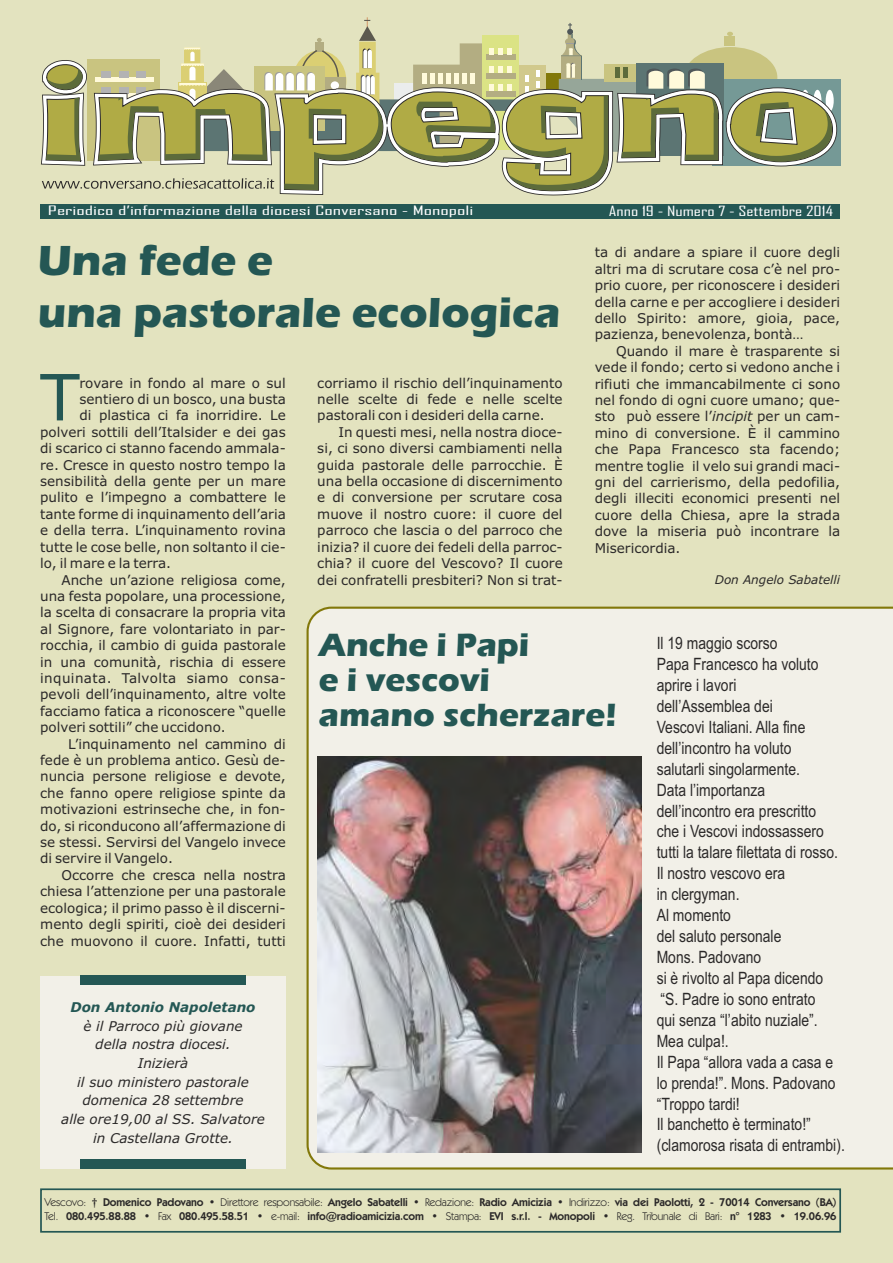
<style>
.page{position:relative;width:893px;height:1263px;background:#e3e3bf}
.page>*{position:absolute;margin:0;border:0;box-sizing:border-box;transform-origin:0 0}
.t1{font:63.75px "Verdana";color:#245754}
.t2{font:700 43.65px/51.9px "Eras ITC";color:#245754}
.t3{font:700 33.45px/34.7px "Eras ITC";color:#245754}
.t4{font:16.95px/21px "Arial Narrow";color:#2b2929}
.t5{font:13.5px/16.4px "Verdana";color:#2b2929;text-align:justify}
.t6{font:italic 13.5px/18.6px "Verdana";color:#2b2929;text-align:center}
.t7{font:13.5px "Verdana";letter-spacing:.03em;color:#2b2929}
.t8{font:13.5px "Agency FB";color:#fff;scale:1.42 1}
.t9{font:italic 700 13.5px "Verdana";color:#245754}
.t10{font:12.45px "Agency FB";color:#fff;scale:1.78 1}
.t11{font:italic 12px "Verdana";color:#2b2929}
.t12{font:600 11.25px/13.5px "Kabel IT Cby BT";letter-spacing:-.01em;color:#2b2929}
.s1{font-style:italic}
.s2{font-weight:400}
</style>
<div class="page">
<div style="left:40px;top:1188px;width:801px;height:44px;border:2px solid #245754"></div>
<div style="left:41px;top:204px;width:799px;height:14px;background:#245754"></div>
<div style="left:684px;top:47px;width:93px;height:61px;background:#c9c480;border-radius:50%"></div>
<div style="left:725px;top:37px;width:10px;height:9px;background:#c9c480"></div>
<svg style="left:727px;top:32px;width:6px;height:4px"></svg>
<div style="left:712px;top:79px;width:128px;height:87px;background:#759996"></div>
<svg style="left:184px;top:17px;width:335px;height:43px"></svg>
<svg style="left:41px;top:60px;width:796px;height:135px"></svg>
<svg style="left:46px;top:64px;width:787px;height:127px"></svg>
<svg style="left:46px;top:68px;width:786px;height:123px"></svg>
<svg style="left:559px;top:23px;width:78px;height:129px"></svg>
<div style="left:40px;top:976px;width:246px;height:192px;background:#f2f0e8"></div>
<div style="left:80px;top:975px;width:166px;height:9px;background:#245754"></div>
<div style="left:80px;top:1159px;width:166px;height:9px;background:#245754"></div>
<div style="left:306px;top:606px;width:587px;height:564px;background:#f2f0e8"></div>
<img style="left:318px;top:756px;width:324px;height:396px">
<p class="t10" style="left:48px;top:206px;width:241px">Periodico d’informazione della diocesi Conversano - Monopoli</p>
<p class="t8" style="left:609px;top:206px;width:159px">Anno 19 - Numero 7 - Settembre 2014</p>
<h2 class="t2" style="left:38px;top:239px;width:524px">Una fede e<br>una pastorale ecologica</h2>
<h1 class="t1" style="left:40px;top:372px;width:41px">T</h1>
<p class="t5" style="left:80px;top:376px;width:208px">rovare in fondo al mare o sul</p>
<p class="t5" style="left:595px;top:245px;width:247px">ta di andare a spiare il cuore degli altri ma di scrutare cosa c’è nel pro&shy;prio cuore, per riconoscere i desideri della carne e per accogliere i desideri dello Spirito: amore, gioia, pace, pazienza, benevolenza, bontà…</p>
<p class="t5" style="left:595px;top:344px;width:247px;text-indent:21px">Quando il mare è trasparente si vede il fondo; certo si vedono anche i rifiuti che immancabilmente ci sono nel fondo di ogni cuore umano; que&shy;sto può essere l’<span class="s1">incipit</span> per un cam&shy;mino di conversione. È il cammino che Papa Francesco sta facendo; mentre toglie il velo sui grandi maci&shy;gni del carrierismo, della pedofilia, degli illeciti economici presenti nel cuore della Chiesa, apre la strada dove la miseria può incontrare la Misericordia.</p>
<p class="t11" style="left:715px;top:575px;width:127px">Don Angelo Sabatelli</p>
<p class="t5" style="left:317px;top:376px;width:247px">corriamo il rischio dell’inquinamento nelle scelte di fede e nelle scelte pastorali con i desideri della carne.</p>
<p class="t5" style="left:317px;top:425px;width:247px;text-indent:21px">In questi mesi, nella nostra dioce&shy;si, ci sono diversi cambiamenti nella guida pastorale delle parrocchie. È una bella occasione di discernimento e di conversione per scrutare cosa muove il nostro cuore: il cuore del parroco che lascia o del parroco che inizia? il cuore dei fedeli della parroc&shy;chia? il cuore del Vescovo? Il cuore dei confratelli presbiteri? Non si trat-</p>
<p class="t5" style="left:80px;top:392px;width:208px">sentiero di un bosco, una busta</p>
<p class="t5" style="left:80px;top:408px;width:208px">di plastica ci fa inorridire. Le</p>
<p class="t5" style="left:40px;top:425px;width:247px">polveri sottili dell’Italsider e dei gas</p>
<p class="t5" style="left:40px;top:441px;width:247px">di scarico ci stanno facendo ammala-</p>
<p class="t5" style="left:40px;top:458px;width:247px">re. Cresce in questo nostro tempo la</p>
<p class="t5" style="left:40px;top:474px;width:247px">sensibilità della gente per un mare</p>
<p class="t5" style="left:40px;top:490px;width:247px">pulito e l’impegno a combattere le</p>
<p class="t5" style="left:40px;top:507px;width:247px">tante forme di inquinamento dell’aria</p>
<p class="t5" style="left:40px;top:523px;width:247px">e della terra. L’inquinamento rovina</p>
<p class="t5" style="left:40px;top:540px;width:247px">tutte le cose belle, non soltanto il cie-</p>
<p class="t5" style="left:40px;top:556px;width:132px">lo, il mare e la terra.</p>
<p class="t5" style="left:61px;top:572px;width:226px">Anche un’azione religiosa come,</p>
<p class="t5" style="left:40px;top:589px;width:247px">una festa popolare, una processione,</p>
<p class="t5" style="left:40px;top:605px;width:247px">la scelta di consacrare la propria vita</p>
<p class="t5" style="left:40px;top:622px;width:247px">al Signore, fare volontariato in par-</p>
<p class="t5" style="left:40px;top:638px;width:247px">rocchia, il cambio di guida pastorale</p>
<p class="t5" style="left:40px;top:655px;width:247px">in una comunità, rischia di essere</p>
<p class="t7" style="left:40px;top:673px;width:247px">inquinata. Talvolta siamo consa-</p>
<p class="t5" style="left:40px;top:687px;width:247px">pevoli dell’inquinamento, altre volte</p>
<p class="t5" style="left:40px;top:704px;width:247px">facciamo fatica a riconoscere “quelle</p>
<p class="t5" style="left:40px;top:720px;width:187px">polveri sottili” che uccidono.</p>
<p class="t5" style="left:68px;top:737px;width:219px">L’inquinamento nel cammino di</p>
<p class="t5" style="left:40px;top:753px;width:247px">fede è un problema antico. Gesù de-</p>
<p class="t5" style="left:40px;top:769px;width:247px">nuncia persone religiose e devote,</p>
<p class="t5" style="left:40px;top:786px;width:247px">che fanno opere religiose spinte da</p>
<p class="t5" style="left:40px;top:802px;width:247px">motivazioni estrinseche che, in fon-</p>
<p class="t5" style="left:40px;top:819px;width:247px">do, si riconducono all’affermazione di</p>
<p class="t5" style="left:40px;top:835px;width:247px">se stessi. Servirsi del Vangelo invece</p>
<p class="t5" style="left:40px;top:851px;width:134px">di servire il Vangelo.</p>
<p class="t5" style="left:61px;top:868px;width:226px">Occorre che cresca nella nostra</p>
<p class="t5" style="left:40px;top:884px;width:247px">chiesa l’attenzione per una pastorale</p>
<p class="t5" style="left:40px;top:901px;width:247px">ecologica; il primo passo è il discerni-</p>
<p class="t5" style="left:40px;top:917px;width:247px">mento degli spiriti, cioè dei desideri</p>
<p class="t5" style="left:40px;top:933px;width:247px">che muovono il cuore. Infatti, tutti</p>
<h3 class="t3" style="left:319px;top:631px;width:300px">Anche i Papi<br>e i vescovi<br>amano scherzare!</h3>
<p class="t4" style="left:657px;top:634px;width:190px">Il 19 maggio scorso<br>Papa Francesco ha voluto aprire i lavori<br>dell’Assemblea dei<br>Vescovi Italiani. Alla fine dell’incontro ha voluto<br>salutarli singolarmente.<br>Data l’importanza<br>dell’incontro era prescritto<br>che i Vescovi indossassero tutti la talare filettata di rosso.<br>Il nostro vescovo era<br>in clergyman.<br>Al momento<br>del saluto personale<br>Mons. Padovano<br>si è rivolto al Papa dicendo “S. Padre io sono entrato<br>qui senza “l’abito nuziale”.<br>Mea culpa!.<br>Il Papa “allora vada a casa e lo prenda!”. Mons. Padovano “Troppo tardi!<br>Il banchetto è terminato!” (clamorosa risata di entrambi).</p>
<p class="t9" style="left:70px;top:1002px;width:187px">Don Antonio Napoletano</p>
<p class="t6" style="left:61px;top:1017px;width:205px">è il Parroco più giovane<br>della nostra diocesi.<br>Inizierà<br>il suo ministero pastorale domenica 28 settembre<br>alle ore19,00 al SS. Salvatore in Castellana Grotte.</p>
<p class="t12" style="left:45px;top:1197px;width:793px"><span class="s2">Vescovo:</span> † Domenico Padovano <span class="s2">• Direttore responsabile:</span> Angelo Sabatelli <span class="s2">• Redazione:</span> Radio Amicizia <span class="s2">• Indirizzo:</span> via dei Paolotti, 2 - 70014 Conversano (BA)<br><span class="s2">Tel.</span> 080.495.88.88 <span class="s2">• Fax</span> 080.495.58.51 <span class="s2">• e-mail:</span> info@radioamicizia.com <span class="s2">• Stampa:</span> EVI s.r.l. - Monopoli <span class="s2">• Reg. Tribunale di Bari:</span> n° 1283 <span class="s2">•</span> 19.06.96</p>
</div>
